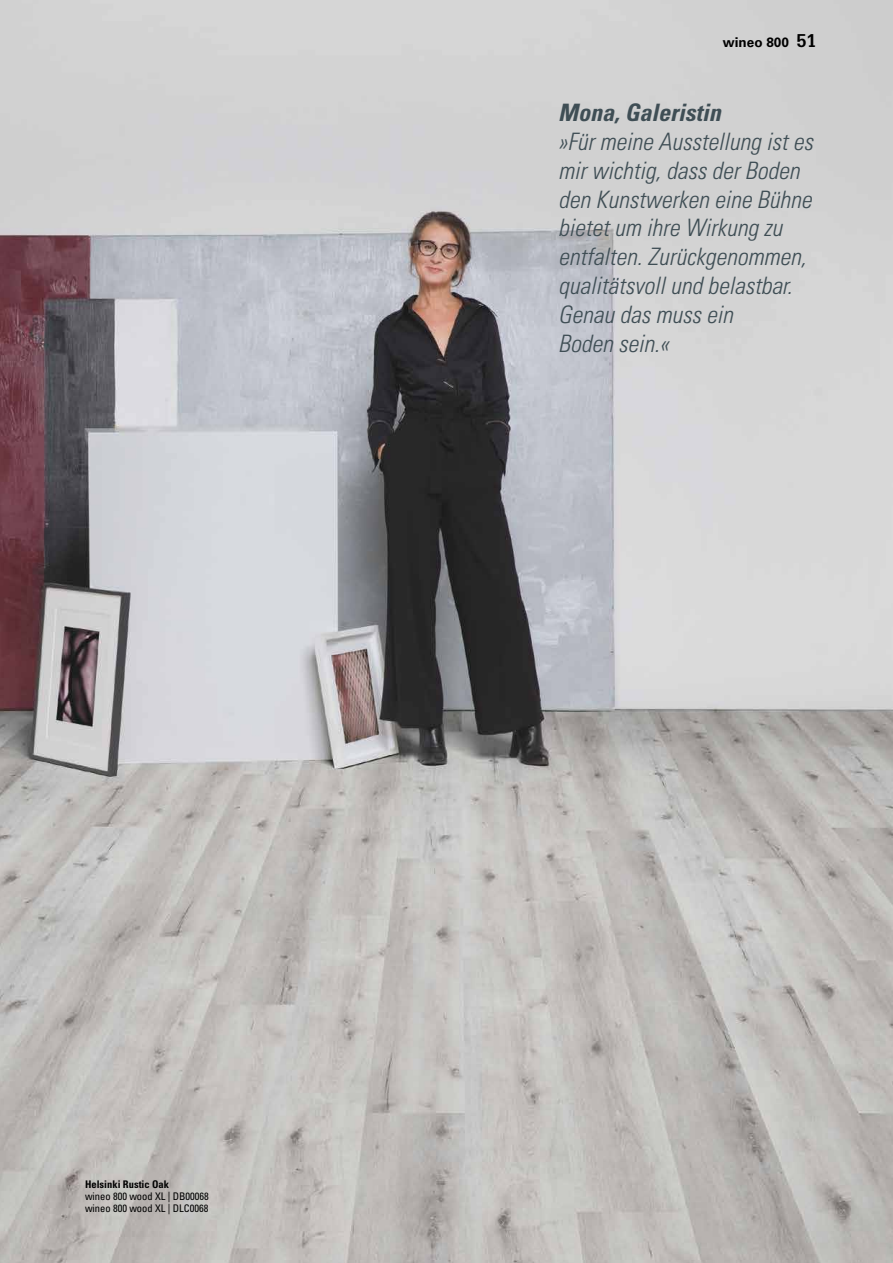
<style>
.page{position:relative;width:893px;height:1263px;background:#fff}
.page>*{position:absolute;margin:0;border:0;box-sizing:border-box;transform-origin:0 0}
.t1{font:24px/28.8px "Univers LTCYR 47 Light Cond Obl";color:#3f4e55}
.t2{font:24px "Univers LTCYR 67 Bold Cond Obl";color:#3f4e55}
.t3{font:700 13.5px "Univers LTCYR 65";color:#000}
.t4{font:condensed 10.5px/12px "Univers LTCYR 57";color:#000}
.t5{font:10.5px "Univers LTCYR 67 Bold Cond";color:#000}
.s1{font-family:"Glypha LT Pro";font-size:18px}
</style>
<div class="page">
<img style="left:0;top:0;width:893px;height:1263px">
<p class="t5" style="left:85px;top:1178px;width:85px">Helsinki Rustic Oak</p>
<p class="t4" style="left:85px;top:1190px;width:125px">wineo 800 wood XL | DB00068 wineo 800 wood XL | DLC0068</p>
<p class="t3" style="left:723px;top:33px;width:95px">wineo 800 <span class="s1">51</span></p>
<p class="t2" style="left:558px;top:98px;width:164px">Mona, Galeristin</p>
<p class="t1" style="left:558px;top:126px;width:256px">»Für meine Ausstellung ist es mir wichtig, dass der Boden den Kunstwerken eine Bühne bietet um ihre Wirkung zu entfalten. Zurückgenommen, qualitätsvoll und belastbar.<br>Genau das muss ein<br>Boden sein.«</p>
</div>
